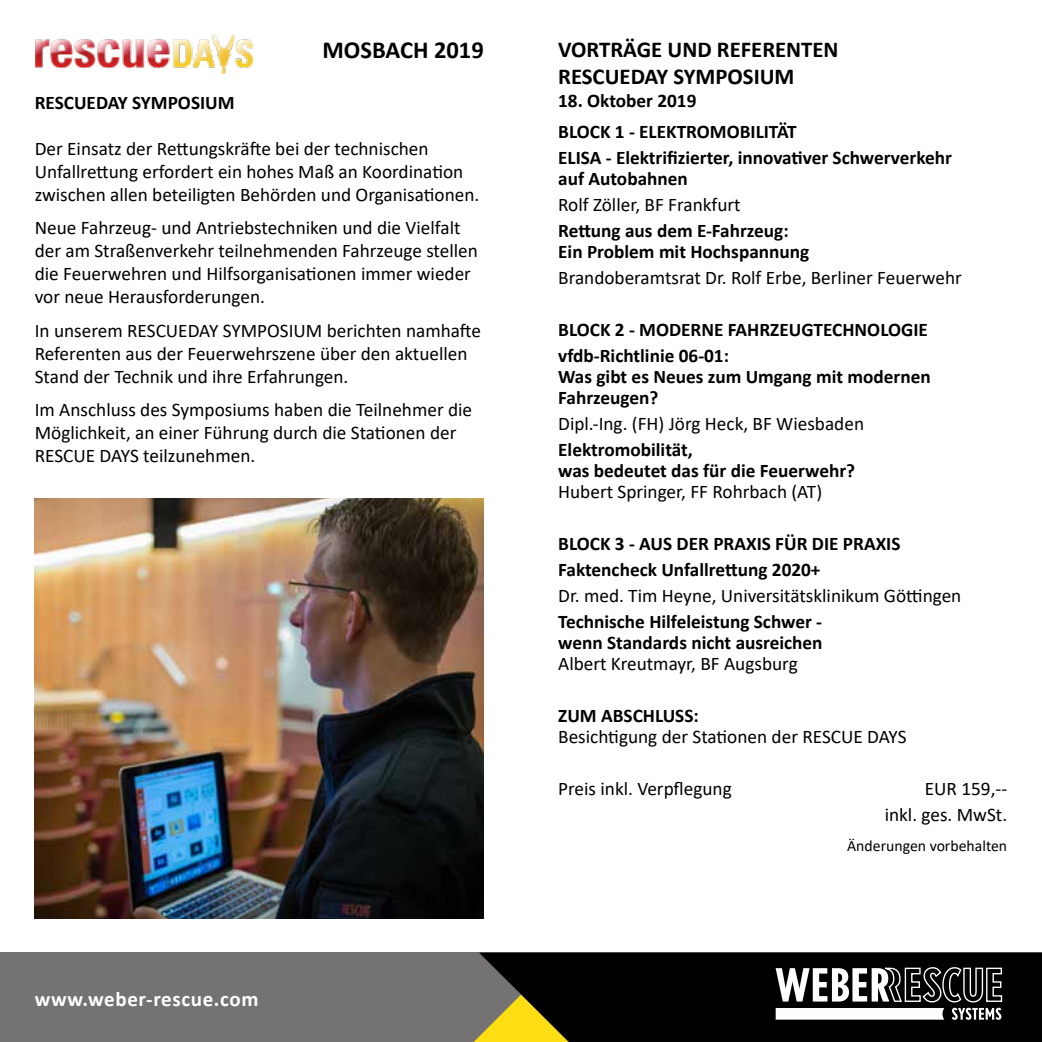
<style>
.page{position:relative;width:1042px;height:1042px;background:#fff}
.page>*{position:absolute;margin:0;border:0;box-sizing:border-box;transform-origin:0 0}
.t1{font:700 24.5px "Calibri";color:#000}
.t2{font:700 22.75px/27.3px "Calibri";color:#000}
.t3{font:700 21px "Calibri";letter-spacing:.03em;color:#fff}
.t4{font:19.25px/23.1px "Calibri";color:#000}
.t5{font:700 19.25px/21px "Calibri";color:#000}
.t6{font:15.75px "Calibri";color:#000}
</style>
<div class="page">
<div style="left:0;top:952px;width:1042px;height:90px;background:#747272"></div>
<svg style="left:479px;top:952px;width:563px;height:90px;background:#151307"></svg>
<svg style="left:775px;top:966px;width:228px;height:54px;background:#717171"></svg>
<img style="left:36px;top:35px;width:216px;height:38px">
<img style="left:35px;top:498px;width:449px;height:420px">
<p class="t1" style="left:322px;top:33px;width:163px">MOSBACH 2019</p>
<p class="t2" style="left:558px;top:35px;width:282px">VORTRÄGE UND REFERENTEN<br>RESCUEDAY SYMPOSIUM</p>
<p class="t5" style="left:558px;top:85px;width:240px;line-height:31px">18. Oktober 2019<br>BLOCK 1 - ELEKTROMOBILITÄT</p>
<p class="t5" style="left:558px;top:147px;width:395px">ELISA - Elektrifizierter, innovativer Schwerverkehr auf Autobahnen</p>
<p class="t4" style="left:558px;top:193px;width:184px">Rolf Zöller, BF Frankfurt</p>
<p class="t5" style="left:558px;top:220px;width:253px">Rettung aus dem E-Fahrzeug:<br>Ein Problem mit Hochspannung</p>
<p class="t4" style="left:558px;top:266px;width:405px">Brandoberamtsrat Dr. Rolf Erbe, Berliner Feuerwehr</p>
<p class="t5" style="left:558px;top:316px;width:371px;line-height:25.9px">BLOCK 2 - MODERNE FAHRZEUGTECHNOLOGIE vfdb-Richtlinie 06-01:</p>
<p class="t5" style="left:558px;top:366px;width:374px">Was gibt es Neues zum Umgang mit modernen<br>Fahrzeugen?</p>
<p class="t4" style="left:558px;top:411px;width:307px">Dipl.-Ing. (FH) Jörg Heck, BF Wiesbaden</p>
<p class="t5" style="left:558px;top:439px;width:298px">Elektromobilität,<br>was bedeutet das für die Feuerwehr?</p>
<p class="t4" style="left:558px;top:479px;width:265px">Hubert Springer, FF Rohrbach (AT)</p>
<p class="t5" style="left:558px;top:530px;width:344px;line-height:25.9px">BLOCK 3 - AUS DER PRAXIS FÜR DIE PRAXIS<br>Faktencheck Unfallrettung 2020+</p>
<p class="t4" style="left:558px;top:583px;width:405px">Dr. med. Tim Heyne, Universitätsklinikum Göttingen</p>
<p class="t5" style="left:558px;top:610px;width:266px">Technische Hilfeleistung Schwer - wenn Standards nicht ausreichen</p>
<p class="t4" style="left:558px;top:651px;width:241px">Albert Kreutmayr, BF Augsburg</p>
<p class="t5" style="left:558px;top:704px;width:142px">ZUM ABSCHLUSS:</p>
<p class="t4" style="left:558px;top:724px;width:350px">Besichtigung der Stationen der RESCUE DAYS</p>
<p class="t4" style="left:558px;top:776px;width:175px">Preis inkl. Verpflegung</p>
<p class="t4" style="left:884px;top:775px;width:124px;line-height:25.9px;text-align:right">EUR 159,--<br>inkl. ges. MwSt.</p>
<p class="t6" style="left:847px;top:835px;width:162px">Änderungen vorbehalten</p>
<p class="t5" style="left:35px;top:92px;width:201px">RESCUEDAY SYMPOSIUM</p>
<p class="t4" style="left:35px;top:136px;width:446px">Der Einsatz der Rettungskräfte bei der technischen<br>Unfallrettung erfordert ein hohes Maß an Koordination zwischen allen beteiligten Behörden und Organisationen.</p>
<p class="t4" style="left:35px;top:216px;width:445px">Neue Fahrzeug- und Antriebstechniken und die Vielfalt der am Straßenverkehr teilnehmenden Fahrzeuge stellen die Feuerwehren und Hilfsorganisationen immer wieder vor neue Herausforderungen.</p>
<p class="t4" style="left:35px;top:318px;width:448px">In unserem RESCUEDAY SYMPOSIUM berichten namhafte<br>Referenten aus der Feuerwehrszene über den aktuellen<br>Stand der Technik und ihre Erfahrungen.</p>
<p class="t4" style="left:35px;top:397px;width:439px">Im Anschluss des Symposiums haben die Teilnehmer die<br>Möglichkeit, an einer Führung durch die Stationen der<br>RESCUE DAYS teilzunehmen.</p>
<p class="t3" style="left:35px;top:984px;width:225px">www.weber-rescue.com</p>
</div>
